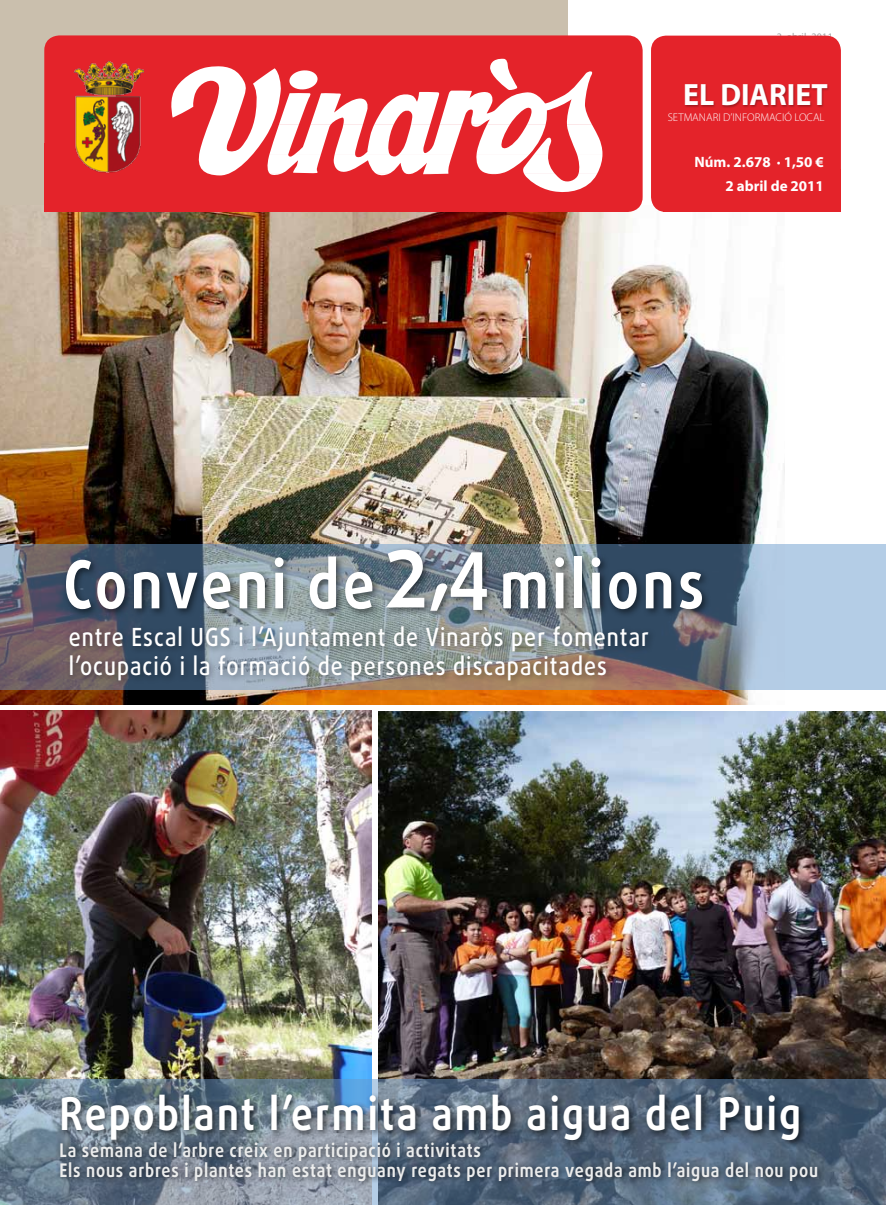
<style>
.page{position:relative;width:886px;height:1205px;background:#fff}
.page>*{position:absolute;margin:0;border:0;box-sizing:border-box;transform-origin:0 0}
.t1{font:700 82.5px "Daxline Pro";color:#fff;scale:.85 1}
.t2{font:700 66px "Daxline Pro";letter-spacing:.06em;color:#fff;scale:.85 1}
.t3{font:700 45px "Daxline Pro";letter-spacing:.06em;color:#fff;scale:.85 1}
.t4{font:700 30.88px "Myriad Pro";color:#fff}
.t5{font:500 25px/29px "Daxline Pro";letter-spacing:.05em;color:#fff;scale:.85 1}
.t6{font:700 18.75px/20.4px "Daxline Pro";letter-spacing:.05em;color:#eceded;scale:.85 1}
.t7{font:700 15px "Myriad Pro";color:#fff}
.t8{font:300 11.25px "Myriad Pro";color:#fff}
.t9{font:10px "Myriad Pro";letter-spacing:.025em;color:#9c9e9f}
.s1{font-weight:500;font-size:105px}
</style>
<div class="page">
<div style="left:0;top:0;width:567px;height:207px;background:#cabfad"></div>
<img style="left:0;top:206px;width:784px;height:499px">
<img style="left:0;top:711px;width:371px;height:368px">
<img style="left:378px;top:712px;width:508px;height:367px">
<div style="left:651px;top:36px;width:190px;height:176px;background:#e4232a;border-radius:15px"></div>
<div style="left:663px;top:169px;width:178px;height:43px;background:#e4232a"></div>
<div style="left:684px;top:84px;width:146px;height:25px;background:#000;opacity:.3"></div>
<div style="left:44px;top:35px;width:599px;height:177px;background:#e4232a;border-radius:15px"></div>
<svg style="left:171px;top:58px;width:431px;height:135px"></svg>
<img style="left:74px;top:62px;width:70px;height:111px">
<div style="left:44px;top:143px;width:28px;height:69px;background:#e4232a"></div>
<svg style="left:0;top:544px;width:886px;height:145px;background:#8694a6"></svg>
<svg style="left:0;top:1079px;width:886px;height:126px;background:#617588"></svg>
<div style="left:66px;top:621px;width:590px;height:67px;background:#000;opacity:.43"></div>
<div style="left:61px;top:552px;width:649px;height:66px;background:#000;opacity:.56"></div>
<div style="left:425px;top:548px;width:70px;height:72px;background:#000;opacity:.56"></div>
<div style="left:381px;top:546px;width:51px;height:71px;background:#000;opacity:.56"></div>
<div style="left:58px;top:1090px;width:750px;height:59px;background:#000;opacity:.75"></div>
<div style="left:55px;top:1136px;width:770px;height:52px;background:#000;opacity:.75"></div>
<p class="t9" style="left:777px;top:31px;width:57px">2 abril 2011</p>
<h3 class="t4" style="left:683px;top:75px;width:146px">EL DIARIET</h3>
<p class="t8" style="left:668px;top:110px;width:158px">SETMANARI D’INFORMACIÓ LOCAL</p>
<p class="t7" style="left:694px;top:152px;width:131px">Núm. 2.678 · 1,50 €</p>
<p class="t7" style="left:725px;top:176px;width:100px">2 abril de 2011</p>
<h1 class="t1" style="left:384px;top:512px;width:127px"><span class="s1">2</span>,4</h1>
<h2 class="t2" style="left:63px;top:541px;width:368px">Conveni de</h2>
<h2 class="t2" style="left:500px;top:541px;width:242px">milions</h2>
<h3 class="t5" style="left:69px;top:622px;width:684px">entre Escal UGS i l’Ajuntament de Vinaròs per fomentar l’ocupació i la formació de persones discapacitades</h3>
<h3 class="t3" style="left:59px;top:1084px;width:874px">Repoblant l’ermita amb aigua del Puig</h3>
<p class="t6" style="left:59px;top:1140px;width:894px">La semana de l’arbre creix en participació i activitats<br>Els nous arbres i plantes han estat enguany regats per primera vegada amb l’aigua del nou pou</p>
</div>
